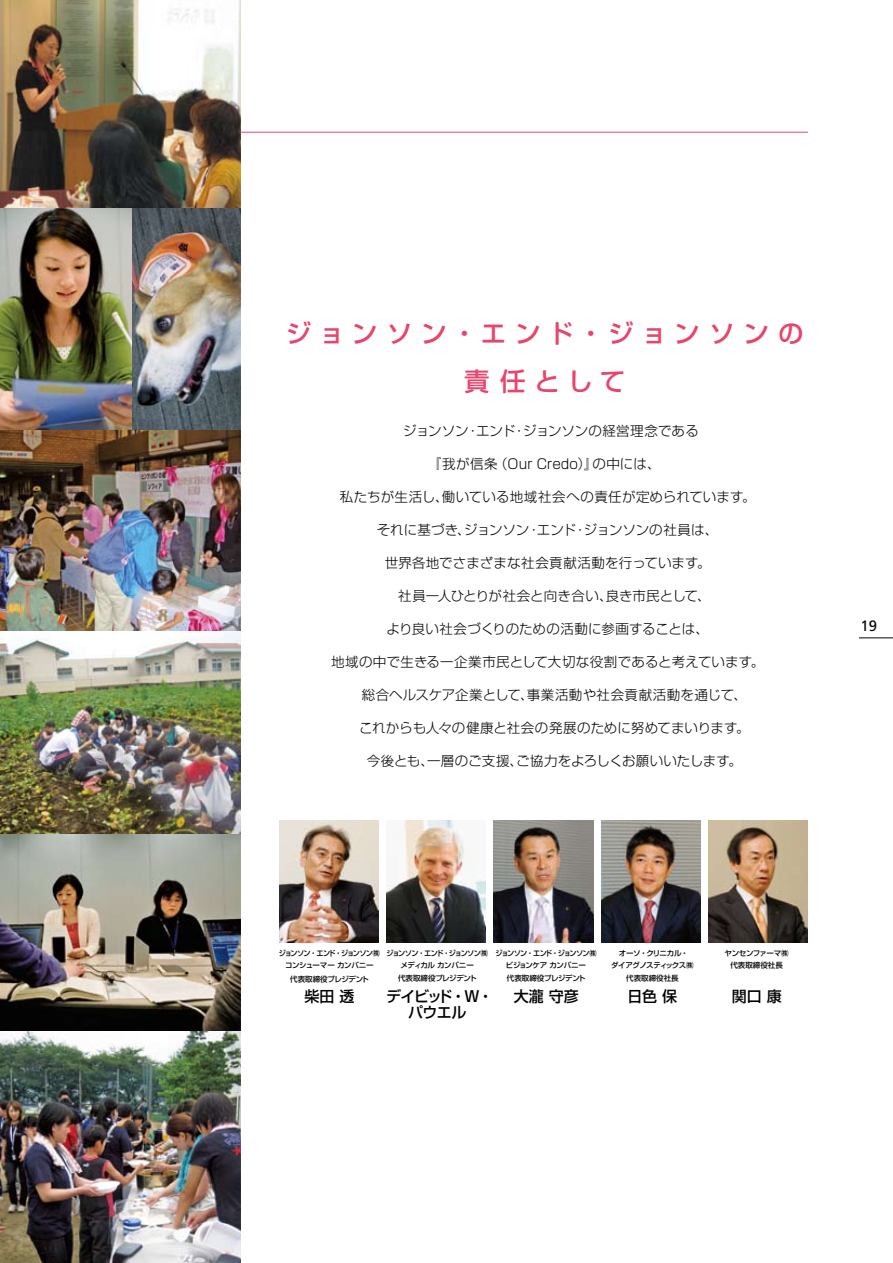
<style>
.page{position:relative;width:893px;height:1263px;background:#fff}
.page>*{position:absolute;margin:0;border:0;box-sizing:border-box;transform-origin:0 0}
.t1{font:500 25.5px/48px "Shin Go Pro";letter-spacing:.35em;color:#e8456d;text-align:center}
.t2{font:500 15px "Shin Go Pro";letter-spacing:-.03em;color:#000}
.t3{font:500 15px/16.5px "Shin Go Pro";letter-spacing:-.05em;color:#000;text-align:center}
.t4{font:15px "Frutiger";color:#000}
.t5{font:300 13.5px "Shin Go Pro";letter-spacing:.01em;color:#000}
.t6{font:300 13.5px "Shin Go Pro";letter-spacing:-.01em;color:#000}
.t7{font:500 7.5px/12px "Shin Go Pro";letter-spacing:-.08em;color:#000;text-align:center;scale:.95 1}
.t8{font:500 7.5px "Shin Go Pro";letter-spacing:-.035em;color:#000}
.t9{font:500 7.5px/12px "Shin Go Pro";letter-spacing:-.085em;color:#000;text-align:center;scale:.95 1}
.t10{font:500 7.5px/12px "Shin Go Pro";letter-spacing:-.055em;color:#000;text-align:center}
.t11{font:500 7.5px/12px "Shin Go Pro";letter-spacing:-.01em;color:#000;text-align:center}
.t12{font:500 7.5px "Shin Go Pro";color:#000}
</style>
<div class="page">
<img style="left:0;top:0;width:241px;height:208px">
<img style="left:0;top:429px;width:241px;height:202px">
<img style="left:0;top:833px;width:241px;height:198px">
<img style="left:132px;top:208px;width:109px;height:221px">
<img style="left:0;top:208px;width:132px;height:221px">
<img style="left:0;top:631px;width:241px;height:202px">
<img style="left:0;top:1031px;width:241px;height:232px">
<hr style="left:240px;top:132px;width:568px;height:1px;background:#e8456d">
<img style="left:279px;top:821px;width:100px;height:121px">
<img style="left:494px;top:821px;width:99px;height:121px">
<img style="left:387px;top:821px;width:99px;height:121px">
<img style="left:601px;top:821px;width:100px;height:121px">
<img style="left:709px;top:821px;width:99px;height:121px">
<hr style="left:859px;top:637px;width:34px;height:1px;background:#000">
<p class="t1" style="left:286px;top:306px;width:519px">ジョンソン・エンド・ジョンソンの責任として</p>
<p class="t5" style="left:390px;top:420px;width:311px">　ジョンソン・エンド・ジョンソンの経営理念である</p>
<p class="t5" style="left:428px;top:453px;width:234px">『我が信条（Our Credo）』の中には、</p>
<p class="t5" style="left:340px;top:486px;width:417px">私たちが生活し、働いている地域社会への責任が定められています。</p>
<p class="t5" style="left:377px;top:519px;width:343px">それに基づき、ジョンソン・エンド・ジョンソンの社員は、</p>
<p class="t5" style="left:385px;top:552px;width:327px">世界各地でさまざまな社会貢献活動を行っています。</p>
<p class="t5" style="left:385px;top:585px;width:327px">　社員一人ひとりが社会と向き合い、良き市民として、</p>
<p class="t6" style="left:386px;top:618px;width:324px">より良い社会づくりのための活動に参画することは、</p>
<p class="t5" style="left:331px;top:651px;width:435px">地域の中で生きる一企業市民として大切な役割であると考えています。</p>
<p class="t5" style="left:348px;top:684px;width:400px">　総合ヘルスケア企業として、事業活動や社会貢献活動を通じて、</p>
<p class="t5" style="left:346px;top:717px;width:405px">　これからも人々の健康と社会の発展のために努めてまいります。</p>
<p class="t5" style="left:353px;top:750px;width:390px">　今後とも、一層のご支援、ご協力をよろしくお願いいたします。</p>
<p class="t4" style="left:860px;top:617px;width:18px">19</p>
<p class="t7" style="left:279px;top:946px;width:108px">ジョンソン・エンド・ジョンソン㈱コンシューマー カンパニー</p>
<p class="t8" style="left:290px;top:973px;width:80px">代表取締役プレジデント</p>
<p class="t2" style="left:305px;top:984px;width:51px">柴田 透</p>
<p class="t9" style="left:387px;top:946px;width:108px">ジョンソン・エンド・ジョンソン㈱メディカル カンパニー</p>
<p class="t8" style="left:398px;top:972px;width:80px">代表取締役プレジデント</p>
<p class="t3" style="left:386px;top:986px;width:109px">デイビッド・W・パウエル</p>
<p class="t7" style="left:495px;top:946px;width:108px">ジョンソン・エンド・ジョンソン㈱ビジョンケア カンパニー</p>
<p class="t8" style="left:507px;top:972px;width:80px">代表取締役プレジデント</p>
<p class="t2" style="left:514px;top:984px;width:66px">大瀧 守彦</p>
<p class="t10" style="left:611px;top:946px;width:84px">オーソ・クリニカル・<br>ダイアグノスティックス㈱</p>
<p class="t12" style="left:626px;top:972px;width:54px">代表取締役社長</p>
<p class="t2" style="left:627px;top:984px;width:51px">日色 保</p>
<p class="t11" style="left:724px;top:946px;width:66px">ヤンセンファーマ㈱代表取締役社長</p>
<p class="t2" style="left:732px;top:984px;width:51px">関口 康</p>
</div>
